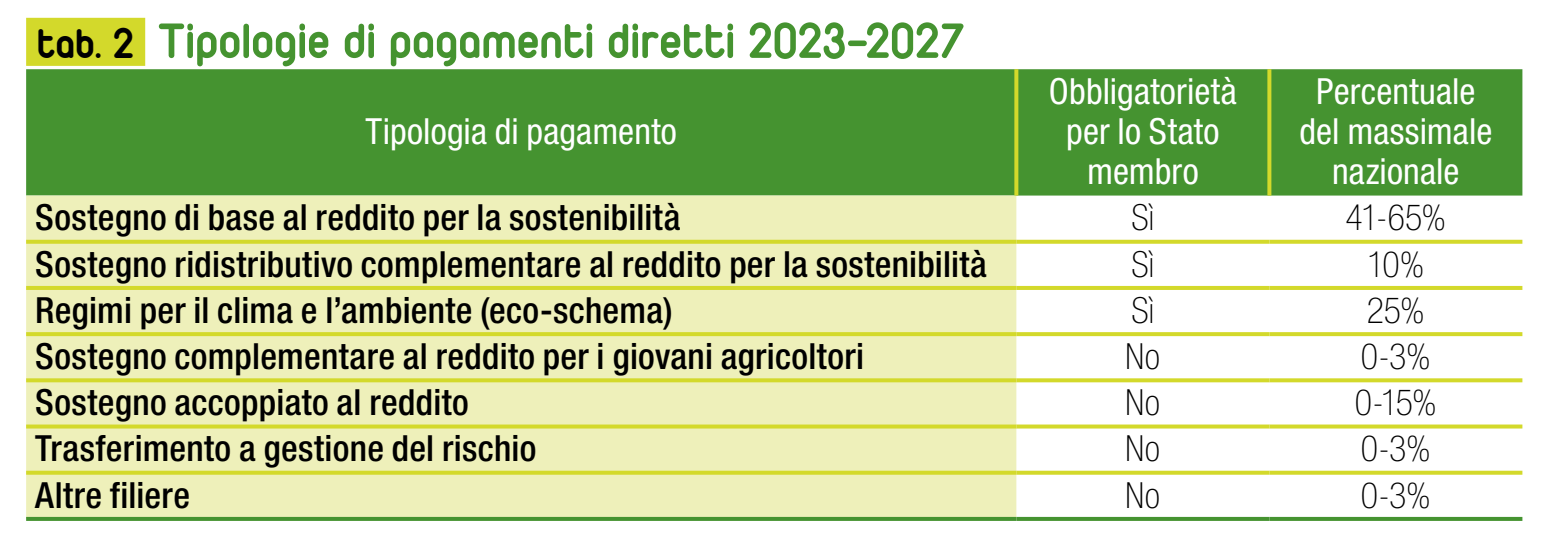
<style>
.page{position:relative;width:1542px;height:534px;background:#fff}
.page>*{position:absolute;margin:0;border:0;box-sizing:border-box;transform-origin:0 0}
.t1{font:700 52px "Duepuntozero";letter-spacing:.015em;color:#459330}
.t2{font:500 condensed 36px "Helvetica Neue LT Std";letter-spacing:.01em;color:#000}
.t3{font:condensed 36px/40px "Helvetica Neue LT Std";letter-spacing:.005em;color:#fff;text-align:center}
.t4{font:100 condensed 36px "Helvetica Neue LT Std";letter-spacing:.005em;color:#000}
.s1{font-size:44px;color:#000}
</style>
<div class="page">
<div style="left:26px;top:69px;width:1496px;height:126px;background:#459330"></div>
<div style="left:26px;top:195px;width:990px;height:321px;background:#eef0ba"></div>
<svg style="left:26px;top:239px;width:990px;height:4px;background:#d8dd45"></svg>
<svg style="left:1016px;top:239px;width:253px;height:4px"></svg>
<svg style="left:1269px;top:239px;width:253px;height:4px"></svg>
<svg style="left:26px;top:285px;width:990px;height:4px;background:#d9de4c"></svg>
<svg style="left:1016px;top:285px;width:253px;height:4px"></svg>
<svg style="left:1269px;top:285px;width:253px;height:4px"></svg>
<svg style="left:26px;top:332px;width:990px;height:4px;background:#d3d92f"></svg>
<svg style="left:1016px;top:332px;width:253px;height:4px"></svg>
<svg style="left:1269px;top:332px;width:253px;height:4px"></svg>
<svg style="left:26px;top:378px;width:990px;height:4px;background:#d5da36"></svg>
<svg style="left:1016px;top:378px;width:253px;height:4px"></svg>
<svg style="left:1269px;top:378px;width:253px;height:4px"></svg>
<svg style="left:26px;top:424px;width:990px;height:4px;background:#d6dc3d"></svg>
<svg style="left:1016px;top:424px;width:253px;height:4px"></svg>
<svg style="left:1269px;top:424px;width:253px;height:4px"></svg>
<svg style="left:26px;top:470px;width:990px;height:4px;background:#d7dd44"></svg>
<svg style="left:1016px;top:470px;width:253px;height:4px"></svg>
<svg style="left:1269px;top:470px;width:253px;height:4px"></svg>
<svg style="left:26px;top:516px;width:990px;height:4px;background:#6ba84f"></svg>
<svg style="left:1016px;top:516px;width:253px;height:4px"></svg>
<svg style="left:1269px;top:516px;width:253px;height:4px"></svg>
<svg style="left:1014px;top:69px;width:4px;height:126px"></svg>
<svg style="left:1267px;top:69px;width:4px;height:126px"></svg>
<div style="left:26px;top:18px;width:119px;height:48px;background:#d3d92b"></div>
<h1 class="t1" style="left:37px;top:12px;width:928px"><span class="s1">tab. 2</span> Tipologie di pagamenti diretti 2023-2027</h1>
<p class="t3" style="left:366px;top:111px;width:313px">Tipologia di pagamento</p>
<p class="t3" style="left:1049px;top:71px;width:189px">Obbligatorietà per lo Stato membro</p>
<p class="t3" style="left:1299px;top:71px;width:194px">Percentuale del massimale nazionale</p>
<p class="t2" style="left:35px;top:196px;width:647px">Sostegno di base al reddito per la sostenibilità</p>
<p class="t4" style="left:1131px;top:197px;width:24px">Sì</p>
<p class="t4" style="left:1345px;top:197px;width:102px">41-65%</p>
<p class="t2" style="left:35px;top:242px;width:953px">Sostegno ridistributivo complementare al reddito per la sostenibilità</p>
<p class="t4" style="left:1131px;top:243px;width:24px">Sì</p>
<p class="t4" style="left:1367px;top:243px;width:59px">10%</p>
<p class="t2" style="left:35px;top:288px;width:639px">Regimi per il clima e l’ambiente (eco-schema)</p>
<p class="t4" style="left:1131px;top:289px;width:24px">Sì</p>
<p class="t4" style="left:1367px;top:289px;width:59px">25%</p>
<p class="t2" style="left:35px;top:334px;width:830px">Sostegno complementare al reddito per i giovani agricoltori</p>
<p class="t4" style="left:1125px;top:335px;width:36px">No</p>
<p class="t4" style="left:1361px;top:335px;width:71px">0-3%</p>
<p class="t2" style="left:35px;top:380px;width:435px">Sostegno accoppiato al reddito</p>
<p class="t4" style="left:1125px;top:382px;width:36px">No</p>
<p class="t4" style="left:1355px;top:382px;width:83px">0-15%</p>
<p class="t2" style="left:35px;top:426px;width:503px">Trasferimento a gestione del rischio</p>
<p class="t4" style="left:1125px;top:428px;width:36px">No</p>
<p class="t4" style="left:1361px;top:428px;width:71px">0-3%</p>
<p class="t2" style="left:35px;top:472px;width:156px">Altre filiere</p>
<p class="t4" style="left:1125px;top:474px;width:36px">No</p>
<p class="t4" style="left:1361px;top:474px;width:71px">0-3%</p>
</div>
